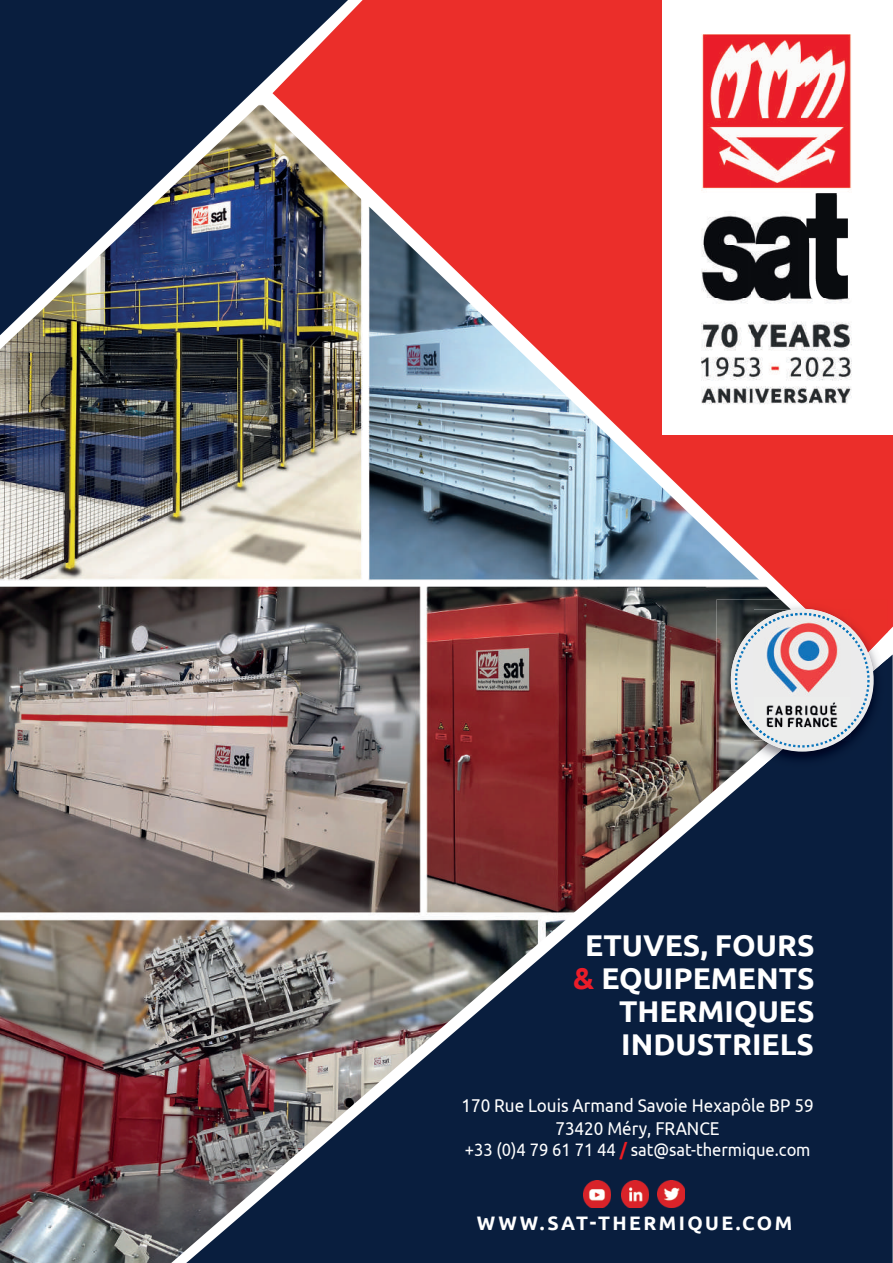
<style>
.page{position:relative;width:893px;height:1263px;background:#fff}
.page>*{position:absolute;margin:0;border:0;box-sizing:border-box;transform-origin:0 0}
.t1{font:700 30px/33px "Ubuntu";color:#fff;text-align:right}
.t2{font:700 19.5px "Ubuntu";letter-spacing:.125em;color:#fff}
.t3{font:18.6px/22.2px "Ubuntu";color:#fff;text-align:center;scale:.92 1}
.t4{font:18px "Ubuntu";color:#fff;scale:.92 1}
.s1{color:#eb1c29}
.s2{font-weight:700;color:#ee1d23}
</style>
<div class="page">
<div style="left:0;top:0;width:272px;height:103px;background:#091e3e"></div>
<div style="left:780px;top:661px;width:113px;height:602px;background:#091e3e"></div>
<img style="left:0;top:103px;width:780px;height:1160px">
<img style="left:272px;top:0;width:621px;height:661px">
<div style="left:662px;top:1px;width:231px;height:434px;background:#fff"></div>
<img style="left:791px;top:659px;width:97px;height:111px">
<img style="left:717px;top:599px;width:74px;height:171px">
<img style="left:796px;top:599px;width:92px;height:53px">
<div style="left:731px;top:609px;width:143px;height:143px;background:#ebebec;border-radius:50%"></div>
<img style="left:583px;top:1180px;width:28px;height:28px">
<img style="left:621px;top:1180px;width:28px;height:28px">
<img style="left:658px;top:1181px;width:27px;height:27px">
<img style="left:701px;top:35px;width:150px;height:369px">
<svg style="left:735px;top:609px;width:135px;height:138px"></svg>
<img style="left:754px;top:609px;width:96px;height:115px">
<img style="left:754px;top:613px;width:96px;height:23px">
<img style="left:754px;top:724px;width:96px;height:16px">
<h1 class="t1" style="left:573px;top:928px;width:243px">ETUVES, FOURS <span class="s1">&amp;</span> EQUIPEMENTS<br>THERMIQUES<br>INDUSTRIELS</h1>
<p class="t3" style="left:461px;top:1094px;width:384px">170 Rue Louis Armand Savoie Hexapôle BP 59<br>73420 Méry, FRANCE</p>
<p class="t4" style="left:465px;top:1139px;width:377px">+33 (0)4 79 61 71 44 <span class="s2">/</span> sat@sat-thermique.com</p>
<p class="t2" style="left:477px;top:1211px;width:317px">WWW.SAT-THERMIQUE.COM</p>
</div>
